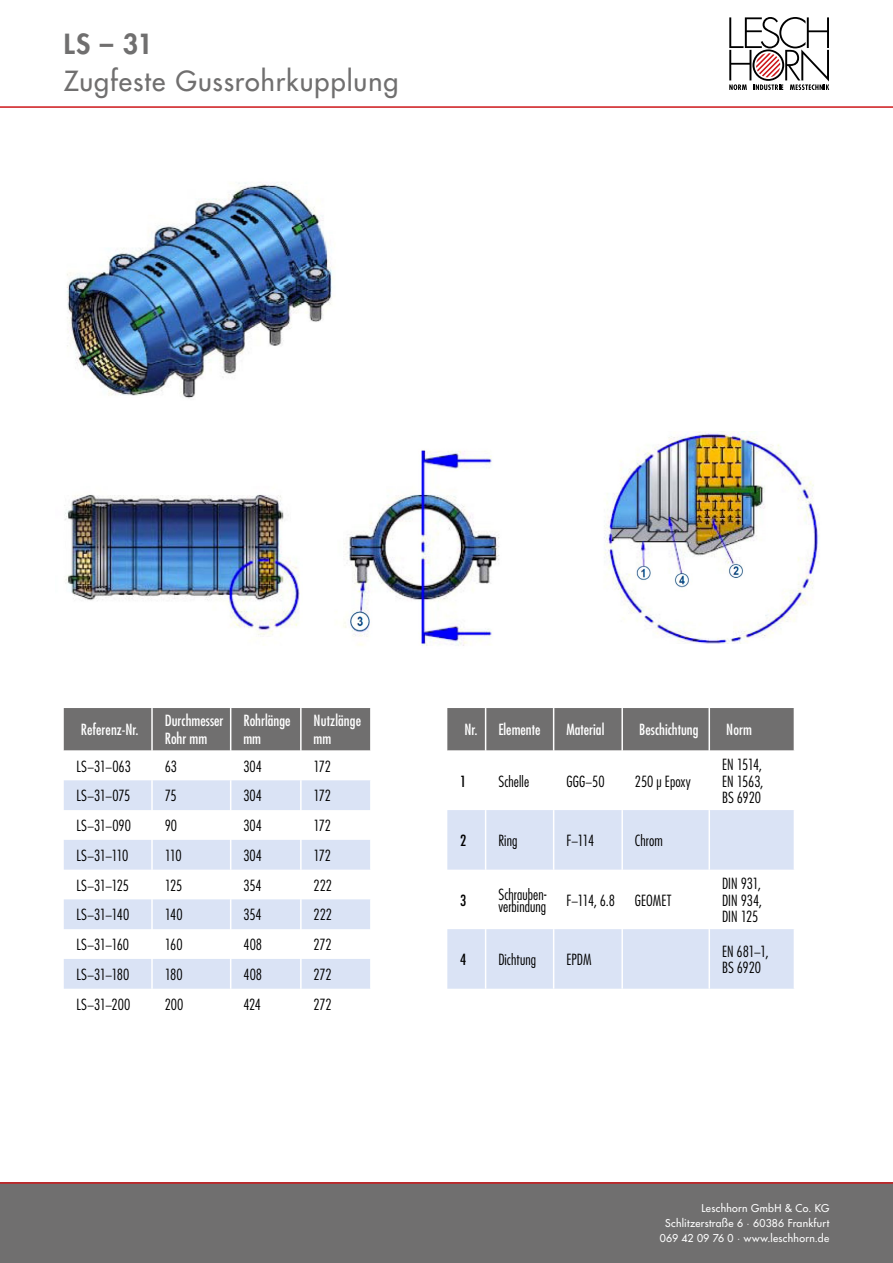
<style>
.page{position:relative;width:893px;height:1263px;background:#fff}
.page>*{position:absolute;margin:0;border:0;box-sizing:border-box;transform-origin:0 0}
.t1{font:500 27px "Futura Std";letter-spacing:.035em;color:#706f6f}
.t2{font:800 27px "Futura Std";color:#706f6f}
.t3{font:300 condensed 15px/16.2px "Futura Std";color:#000;text-align:justify}
.t4{font:condensed 15px/18px "Futura Std";color:#fff}
.t5{font:condensed 15px "Futura Std";color:#000}
.t6{font:500 10.5px/15px "Futura Std";letter-spacing:.03em;color:#fff;text-align:right}
.s1{font-weight:400}
</style>
<div class="page">
<div style="left:0;top:1182px;width:893px;height:81px;background:#706f6f"></div>
<hr style="left:0;top:1182px;width:893px;height:2px;background:#cd171a">
<hr style="left:0;top:106px;width:893px;height:2px;background:#cd171a">
<svg style="left:729px;top:17px;width:100px;height:73px"></svg>
<img style="left:64px;top:450px;width:435px;height:196px">
<div style="left:447px;top:708px;width:347px;height:42px;background:#706f6f"></div>
<svg style="left:447px;top:750px;width:347px;height:1px"></svg>
<svg style="left:447px;top:810px;width:347px;height:179px;fill:#dae3f5"></svg>
<hr style="left:485px;top:750px;width:1px;height:60px;background:#fff">
<hr style="left:553px;top:750px;width:1px;height:60px;background:#fff">
<hr style="left:621px;top:750px;width:2px;height:60px;background:#fff">
<hr style="left:485px;top:810px;width:1px;height:60px;background:#fff">
<hr style="left:553px;top:810px;width:1px;height:60px;background:#fff">
<hr style="left:621px;top:810px;width:2px;height:60px;background:#fff">
<hr style="left:485px;top:870px;width:1px;height:59px;background:#fff">
<hr style="left:553px;top:870px;width:1px;height:59px;background:#fff">
<hr style="left:621px;top:870px;width:2px;height:59px;background:#fff">
<hr style="left:485px;top:929px;width:1px;height:60px;background:#fff">
<hr style="left:553px;top:929px;width:1px;height:60px;background:#fff">
<hr style="left:621px;top:929px;width:2px;height:60px;background:#fff">
<hr style="left:553px;top:708px;width:1px;height:42px;background:#fff">
<hr style="left:621px;top:708px;width:2px;height:42px;background:#fff">
<hr style="left:485px;top:708px;width:1px;height:42px;background:#fff">
<hr style="left:708px;top:708px;width:2px;height:42px;background:#fff">
<hr style="left:708px;top:750px;width:2px;height:60px;background:#fff">
<hr style="left:708px;top:810px;width:2px;height:60px;background:#fff">
<hr style="left:708px;top:870px;width:2px;height:59px;background:#fff">
<hr style="left:708px;top:929px;width:2px;height:60px;background:#fff">
<img style="left:67px;top:182px;width:267px;height:217px">
<img style="left:604px;top:431px;width:216px;height:213px">
<div style="left:64px;top:708px;width:306px;height:42px;background:#706f6f"></div>
<svg style="left:64px;top:780px;width:306px;height:209px;fill:#dae3f5"></svg>
<hr style="left:151px;top:780px;width:2px;height:30px;background:#fff">
<hr style="left:230px;top:780px;width:1px;height:30px;background:#fff">
<hr style="left:151px;top:810px;width:2px;height:30px;background:#fff">
<hr style="left:230px;top:810px;width:1px;height:30px;background:#fff">
<hr style="left:151px;top:840px;width:2px;height:30px;background:#fff">
<hr style="left:230px;top:840px;width:1px;height:30px;background:#fff">
<hr style="left:151px;top:870px;width:2px;height:29px;background:#fff">
<svg style="left:230px;top:870px;width:1px;height:29px"></svg>
<hr style="left:151px;top:899px;width:2px;height:30px;background:#fff">
<hr style="left:230px;top:899px;width:1px;height:30px;background:#fff">
<hr style="left:151px;top:929px;width:2px;height:30px;background:#fff">
<hr style="left:230px;top:929px;width:1px;height:30px;background:#fff">
<hr style="left:151px;top:959px;width:2px;height:30px;background:#fff">
<hr style="left:230px;top:959px;width:1px;height:30px;background:#fff">
<hr style="left:230px;top:708px;width:1px;height:42px;background:#fff">
<hr style="left:151px;top:708px;width:2px;height:42px;background:#fff">
<hr style="left:300px;top:708px;width:2px;height:42px;background:#fff">
<hr style="left:300px;top:780px;width:2px;height:30px;background:#fff">
<hr style="left:300px;top:810px;width:2px;height:30px;background:#fff">
<hr style="left:300px;top:840px;width:2px;height:30px;background:#fff">
<hr style="left:300px;top:870px;width:2px;height:29px;background:#fff">
<hr style="left:300px;top:899px;width:2px;height:30px;background:#fff">
<hr style="left:300px;top:929px;width:2px;height:30px;background:#fff">
<hr style="left:300px;top:959px;width:2px;height:30px;background:#fff">
<h1 class="t2" style="left:64px;top:27px;width:90px">LS – 31</h1>
<h1 class="t1" style="left:64px;top:64px;width:336px">Zugfeste Gussrohrkupplung</h1>
<p class="t4" style="left:81px;top:721px;width:59px">Referenz-Nr.</p>
<p class="t4" style="left:165px;top:712px;width:60px">Durchmesser<br>Rohr mm</p>
<p class="t4" style="left:243px;top:712px;width:49px">Rohrlänge mm</p>
<p class="t4" style="left:314px;top:712px;width:49px">Nutzlänge mm</p>
<p class="t3" style="left:77px;top:758px;width:56px">LS−31−063</p>
<p class="t3" style="left:165px;top:758px;width:14px">63</p>
<p class="t3" style="left:243px;top:758px;width:20px">304</p>
<p class="t3" style="left:314px;top:758px;width:19px">172</p>
<p class="t3" style="left:77px;top:788px;width:55px">LS−31−075</p>
<p class="t3" style="left:165px;top:788px;width:13px">75</p>
<p class="t3" style="left:243px;top:788px;width:20px">304</p>
<p class="t3" style="left:314px;top:788px;width:19px">172</p>
<p class="t3" style="left:77px;top:817px;width:56px">LS−31−090</p>
<p class="t3" style="left:165px;top:817px;width:14px">90</p>
<p class="t3" style="left:243px;top:817px;width:20px">304</p>
<p class="t3" style="left:314px;top:817px;width:19px">172</p>
<p class="t3" style="left:77px;top:847px;width:53px">LS−31−110</p>
<p class="t3" style="left:165px;top:847px;width:18px">110</p>
<p class="t3" style="left:243px;top:847px;width:20px">304</p>
<p class="t3" style="left:314px;top:847px;width:19px">172</p>
<p class="t3" style="left:77px;top:877px;width:54px">LS−31−125</p>
<p class="t3" style="left:165px;top:877px;width:19px">125</p>
<p class="t3" style="left:243px;top:877px;width:20px">354</p>
<p class="t3" style="left:314px;top:877px;width:20px">222</p>
<p class="t3" style="left:77px;top:907px;width:54px">LS−31−140</p>
<p class="t3" style="left:165px;top:907px;width:19px">140</p>
<p class="t3" style="left:243px;top:907px;width:20px">354</p>
<p class="t3" style="left:314px;top:907px;width:20px">222</p>
<p class="t3" style="left:77px;top:936px;width:54px">LS−31−160</p>
<p class="t3" style="left:165px;top:936px;width:19px">160</p>
<p class="t3" style="left:243px;top:936px;width:20px">408</p>
<p class="t3" style="left:314px;top:936px;width:20px">272</p>
<p class="t3" style="left:77px;top:966px;width:54px">LS−31−180</p>
<p class="t3" style="left:165px;top:966px;width:19px">180</p>
<p class="t3" style="left:243px;top:966px;width:20px">408</p>
<p class="t3" style="left:314px;top:966px;width:20px">272</p>
<p class="t3" style="left:77px;top:996px;width:55px">LS−31−200</p>
<p class="t3" style="left:165px;top:996px;width:20px">200</p>
<p class="t3" style="left:243px;top:996px;width:19px">424</p>
<p class="t3" style="left:314px;top:996px;width:20px">272</p>
<p class="t4" style="left:464px;top:721px;width:78px">Nr. Elemente</p>
<p class="t4" style="left:566px;top:721px;width:39px">Material</p>
<p class="t4" style="left:639px;top:721px;width:61px">Beschichtung</p>
<p class="t4" style="left:726px;top:721px;width:27px">Norm</p>
<p class="t5" style="left:460px;top:772px;width:8px">1</p>
<p class="t3" style="left:498px;top:773px;width:32px">Schelle</p>
<p class="t3" style="left:566px;top:773px;width:40px">GGG−50</p>
<p class="t3" style="left:635px;top:773px;width:57px">250 µ Epoxy</p>
<p class="t5" style="left:460px;top:831px;width:8px">2</p>
<p class="t3" style="left:498px;top:832px;width:21px">Ring</p>
<p class="t3" style="left:566px;top:832px;width:29px">F−114</p>
<p class="t3" style="left:635px;top:832px;width:29px">Chrom</p>
<p class="t5" style="left:460px;top:891px;width:8px">3</p>
<p class="t3" style="left:498px;top:888px;width:50px;line-height:12px">Schrauben&shy;verbindung</p>
<p class="t3" style="left:566px;top:892px;width:50px">F−114, 6.8</p>
<p class="t3" style="left:635px;top:892px;width:38px">GEOMET</p>
<p class="t3" style="left:722px;top:757px;width:43px">EN 1514, EN 1563, BS 6920</p>
<p class="t3" style="left:722px;top:876px;width:41px">DIN 931, DIN 934, DIN 125</p>
<p class="t5" style="left:460px;top:950px;width:8px">4</p>
<p class="t3" style="left:498px;top:951px;width:39px">Dichtung</p>
<p class="t3" style="left:566px;top:951px;width:27px">EPDM</p>
<p class="t3" style="left:722px;top:943px;width:48px">EN 681−1,<br>BS 6920</p>
<p class="t6" style="left:660px;top:1200px;width:171px">Leschhorn GmbH &amp; Co. KG<br>Schlitzerstraße 6 <span class="s1">·</span> 60386 Frankfurt<br>069 42 09 76 0 <span class="s1">·</span> www.leschhorn.de</p>
</div>
